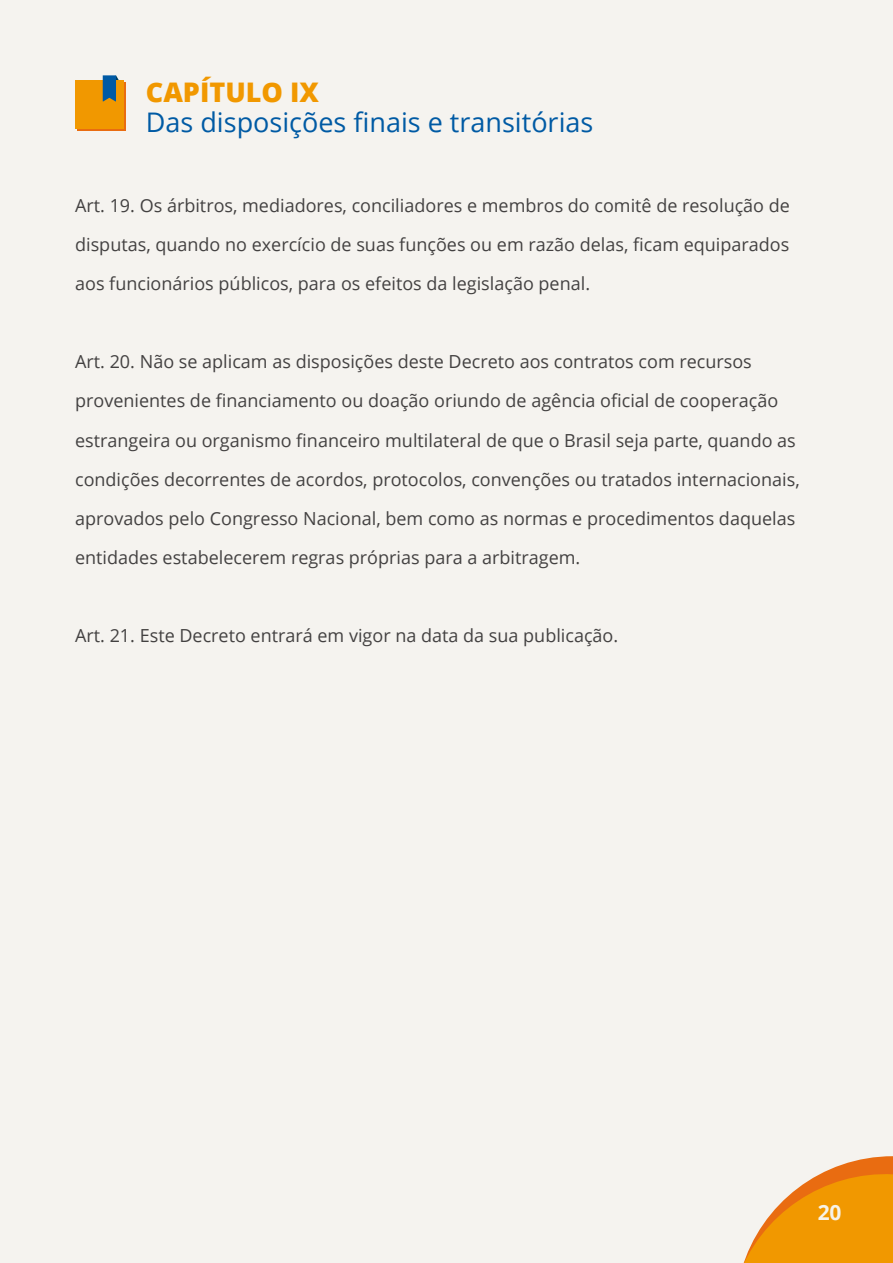
<style>
.page{position:relative;width:893px;height:1263px;background:#f5f3ef}
.page>*{position:absolute;margin:0;border:0;box-sizing:border-box;transform-origin:0 0}
.t1{font:27px "Open Sans";color:#005aa4}
.t2{font:800 27px "Open Sans";color:#f19800}
.t3{font:700 21px "Open Sans";color:#f7f3e8}
.t4{font:18px/39px "Open Sans";color:#434141;text-align:justify}
</style>
<div class="page">
<svg style="left:743px;top:1156px;width:150px;height:107px"></svg>
<div style="left:78px;top:82px;width:48px;height:49px;background:#e96c11"></div>
<div style="left:76px;top:80px;width:48px;height:49px;background:#f19800"></div>
<svg style="left:103px;top:75px;width:16px;height:27px"></svg>
<h1 class="t2" style="left:146px;top:72px;width:175px">CAPÍTULO IX</h1>
<h1 class="t1" style="left:146px;top:104px;width:449px">Das disposições finais e transitórias</h1>
<p class="t4" style="left:75px;top:186px;width:716px">Art. 19. Os árbitros, mediadores, conciliadores e membros do comitê de resolução de disputas, quando no exercício de suas funções ou em razão delas, ficam equiparados aos funcionários públicos, para os efeitos da legislação penal.</p>
<p class="t4" style="left:75px;top:342px;width:726px;text-align:left">Art. 20. Não se aplicam as disposições deste Decreto aos contratos com recursos provenientes de financiamento ou doação oriundo de agência oficial de cooperação estrangeira ou organismo financeiro multilateral de que o Brasil seja parte, quando as condições decorrentes de acordos, protocolos, convenções ou tratados internacionais, aprovados pelo Congresso Nacional, bem como as normas e procedimentos daquelas entidades estabelecerem regras próprias para a arbitragem.</p>
<p class="t4" style="left:75px;top:615px;width:545px">Art. 21. Este Decreto entrará em vigor na data da sua publicação.</p>
<p class="t3" style="left:818px;top:1198px;width:25px">20</p>
</div>
